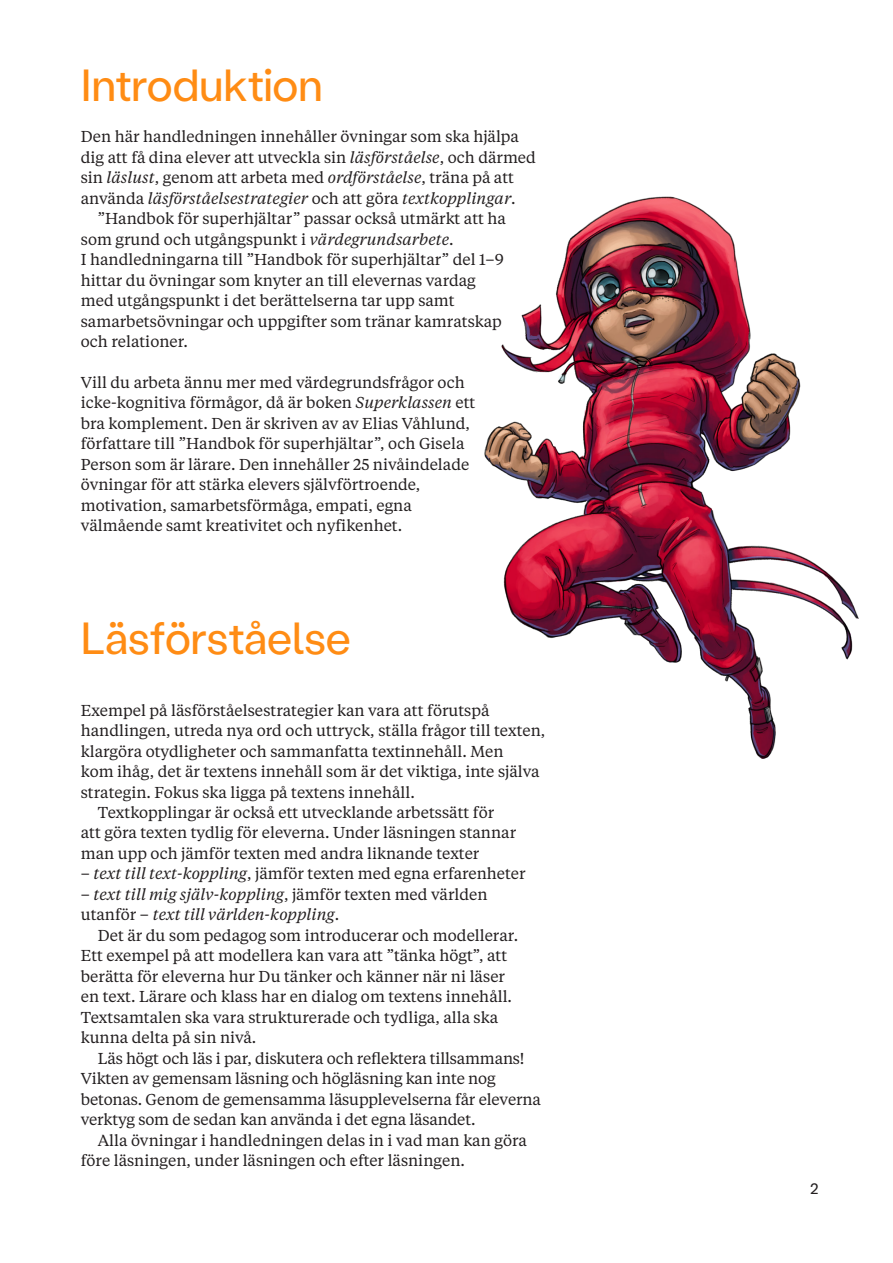
<style>
.page{position:relative;width:893px;height:1263px;background:#fff}
.page>*{position:absolute;margin:0;border:0;box-sizing:border-box;transform-origin:0 0}
.Rubrik{font:45px "Stabil Grotesk";letter-spacing:-.015em;color:#ff8c14}
.Brödtext{font:15.75px/20.5px "Tiempos Text";color:#231f20}
.Brödtext_Indrag{font:15.75px/20.4px "Tiempos Text";color:#231f20}
.Rubrik-2{font:15.75px/20.5px "Tiempos Text";color:#231f20}
.Brödtext-2{font:italic 15.75px/20.4px "Tiempos Text";color:#231f20}
.t1{font:15px "Stabil Grotesk";color:#231f20}
.s1{font-style:italic}
.s2{font-style:normal}
</style>
<div class="page">
<img style="left:484px;top:196px;width:374px;height:562px">
<p class="Rubrik" style="left:81px;top:55px;width:244px">Introduktion</p>
<p class="Brödtext" style="left:81px;top:126px;width:457px">Den här handledningen innehåller övningar som ska hjälpa dig att få dina elever att utveckla sin <span class="s1">läsförståelse</span>, och därmed sin <span class="s1">läslust</span>, genom att arbeta med <span class="s1">ordförståelse</span>, träna på att använda <span class="s1">läsförståelsestrategier</span> och att göra <span class="s1">textkopplingar</span>.</p>
<p class="Brödtext" style="left:81px;top:208px;width:427px;text-indent:17px">”Handbok för superhjältar” passar också utmärkt att ha som grund och utgångspunkt i <span class="s1">värdegrundsarbete</span>.<br>I handledningarna till ”Handbok för superhjältar” del 1–9 hittar du övningar som knyter an till elevernas vardag med utgångspunkt i det berättelserna tar upp samt samarbetsövningar och uppgifter som tränar kamratskap och relationer.</p>
<p class="Rubrik-2" style="left:81px;top:371px;width:396px">Vill du arbeta ännu mer med värdegrundsfrågor och icke-kognitiva förmågor, då är boken <span class="s1">Superklassen</span> ett bra komplement. Den är skriven av av Elias Våhlund, författare till ”Handbok för super hjältar”, och Gisela Person som är lärare. Den inne håller 25 nivåindelade övningar för att stärka elevers självförtroende, motivation, samarbetsförmåga, empati, egna välmående samt kreativitet och nyfikenhet.</p>
<p class="Rubrik" style="left:81px;top:608px;width:272px">Läsförståelse</p>
<p class="Brödtext" style="left:81px;top:699px;width:466px">Exempel på läsförståelsestrategier kan vara att förutspå handlingen, utreda nya ord och uttryck, ställa frågor till texten, klargöra otydligheter och sammanfatta textinnehåll. Men<br>kom ihåg, det är textens innehåll som är det viktiga, inte själva strategin. Fokus ska ligga på textens innehåll.</p>
<p class="Brödtext" style="left:81px;top:801px;width:437px;text-indent:17px">Textkopplingar är också ett utvecklande arbetssätt för att göra texten tydlig för eleverna. Under läsningen stannar man upp och jämför texten med andra liknande texter</p>
<p class="Brödtext" style="left:81px;top:863px;width:446px">– <span class="s1">text till text-koppling</span>, jämför texten med egna erfarenheter</p>
<p class="Brödtext-2" style="left:81px;top:883px;width:408px"><span class="s2">–</span> text till mig själv-koppling<span class="s2">, jämför texten med världen utanför –</span> text till världen-koppling<span class="s2">.</span></p>
<p class="Brödtext_Indrag" style="left:81px;top:924px;width:439px;text-indent:17px">Det är du som pedagog som introducerar och modellerar.<br>Ett exempel på att modellera kan vara att ”tänka högt”, att berätta för eleverna hur Du tänker och känner när ni läser en text. Lärare och klass har en dialog om textens innehåll.<br>Textsamtalen ska vara strukturerade och tydliga, alla ska kunna delta på sin nivå.</p>
<p class="Brödtext_Indrag" style="left:81px;top:1047px;width:461px;text-indent:17px">Läs högt och läs i par, diskutera och reflektera tillsammans!<br>Vikten av gemensam läsning och högläsning kan inte nog betonas. Genom de gemensamma läsupplevelserna får eleverna verktyg som de sedan kan använda i det egna läsandet.</p>
<p class="Brödtext_Indrag" style="left:81px;top:1129px;width:448px;text-indent:17px">Alla övningar i handledningen delas in i vad man kan göra före läsningen, under läsningen och efter läsningen.</p>
<p class="t1" style="left:810px;top:1178px;width:10px">2</p>
</div>
